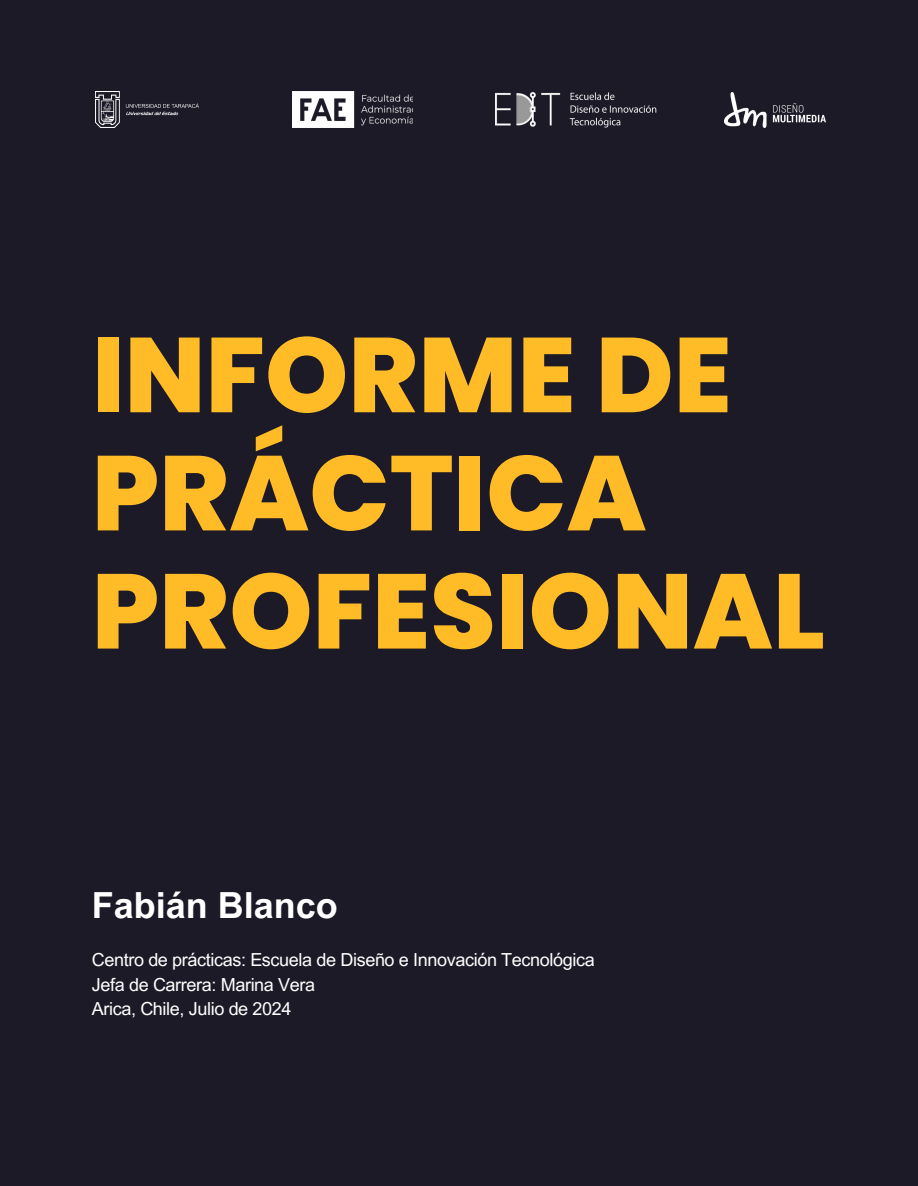
<style>
.page{position:relative;width:918px;height:1186px;background:#1d1a27}
.page>*{position:absolute;margin:0;border:0;box-sizing:border-box;transform-origin:0 0}
.t1{font:800 105.9px/118.2px "Poppins";color:#ffbc26}
.t2{font:700 36px "Arial MT Pro";color:#fff}
.t3{font:18px "Arial MT Pro";letter-spacing:-.02em;color:#fff}
</style>
<div class="page">
<img style="left:95px;top:92px;width:104px;height:36px">
<img style="left:292px;top:92px;width:121px;height:36px">
<img style="left:496px;top:92px;width:161px;height:36px">
<img style="left:725px;top:92px;width:101px;height:35px">
<p class="t1" style="left:92px;top:316px;width:735px">INFORME DE<br>PRÁCTICA<br>PROFESIONAL</p>
<p class="t2" style="left:92px;top:892px;width:248px">Fabián Blanco</p>
<h2 class="t3" style="left:92px;top:953px;width:504px">Centro de prácticas: Escuela de Diseño e Innovación Tecnológica</h2>
<p class="t3" style="left:92px;top:977px;width:225px">Jefa de Carrera: Marina Vera</p>
<p class="t3" style="left:92px;top:1002px;width:201px">Arica, Chile, Julio de 2024</p>
</div>
